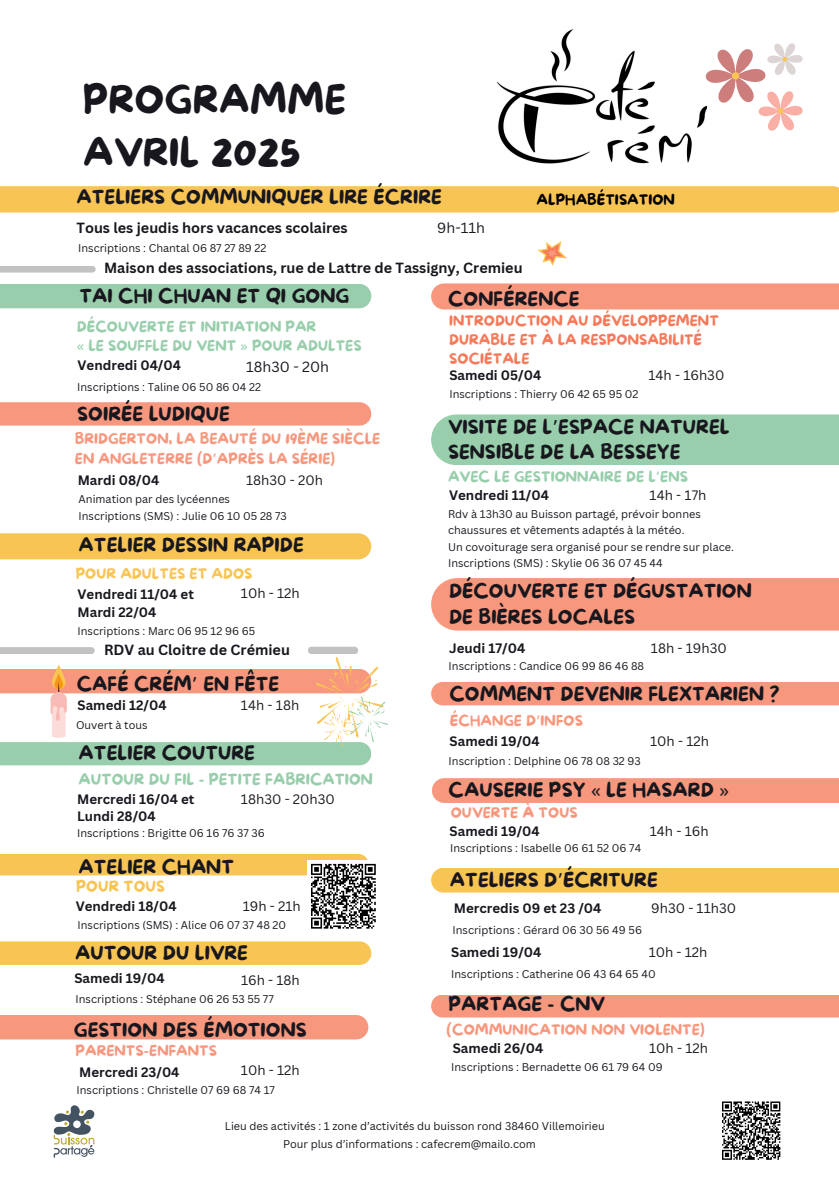
<style>
.page{position:relative;width:839px;height:1191px;background:#fff}
.page>*{position:absolute;margin:0;border:0;box-sizing:border-box;transform-origin:0 0}
.t1{font:38.6px/53.8px "More Sugar";color:#18171e}
.t2{font:19px/25.6px "More Sugar";color:#18171e}
.t3{font:15.2px "More Sugar";color:#98ceac}
.t4{font:15.2px "More Sugar";color:#f8c454}
.t5{font:14.4px/19.4px "More Sugar";color:#f7977d}
.t6{font:700 14.4px "Canva Sans";color:#18171e}
.t7{font:14.4px/19.4px "More Sugar";color:#98ceac}
.t8{font:14.4px/18.8px "More Sugar";color:#f67959}
.t9{font:14.4px "More Sugar";color:#f8c454}
.t10{font:14.4px "More Sugar";color:#000}
.t11{font:14.4px "Canva Sans";color:#18171e}
.t12{font:700 13.4px/17.8px "Canva Sans";color:#18171e}
.t13{font:13.4px "Canva Sans";color:#18171e}
.t14{font:700 13.2px/18.2px "Canva Sans";color:#18171e}
.t15{font:13.2px "Canva Sans";color:#18171e}
.t16{font:11px/16.4px "Canva Sans";color:#18171e}
.t17{font:10.8px "Canva Sans";color:#18171e}
.s1{font-family:"Noto Sans"}
.s2{font-family:"Noto Sans Gurmukhi"}
</style>
<div class="page">
<img style="left:497px;top:29px;width:195px;height:135px">
<div style="left:0;top:186px;width:838px;height:26px;background:#f8c454"></div>
<svg style="left:537px;top:241px;width:30px;height:25px"></svg>
<div style="left:431px;top:868px;width:407px;height:25px;background:#f8c454"></div>
<div style="left:0;top:284px;width:371px;height:24px;background:#98ceac"></div>
<div style="left:431px;top:283px;width:407px;height:26px;background:#f7977d"></div>
<svg style="left:697px;top:43px;width:106px;height:88px"></svg>
<svg style="left:0;top:402px;width:371px;height:24px;background:#f79a81"></svg>
<svg style="left:0;top:266px;width:96px;height:7px"></svg>
<div style="left:0;top:533px;width:371px;height:26px;background:#f8c454"></div>
<div style="left:431px;top:414px;width:407px;height:51px;background:#98ceac"></div>
<svg style="left:0;top:941px;width:371px;height:24px;background:#f8c558"></svg>
<svg style="left:0;top:854px;width:376px;height:75px"></svg>
<div style="left:431px;top:578px;width:407px;height:53px;background:#f7977d"></div>
<div style="left:431px;top:682px;width:407px;height:23px;background:#f7977d"></div>
<div style="left:432px;top:778px;width:406px;height:25px;background:#f7977d"></div>
<svg style="left:0;top:647px;width:388px;height:118px"></svg>
<div style="left:431px;top:995px;width:407px;height:23px;background:#f7977d"></div>
<div style="left:0;top:1015px;width:368px;height:24px;background:#f7977d"></div>
<svg style="left:54px;top:1105px;width:40px;height:53px"></svg>
<svg style="left:722px;top:1101px;width:59px;height:59px"></svg>
<h4 class="t1" style="left:83px;top:74px;width:265px">PROGRAMME<br>AVRIL 2025</h4>
<h2 class="t2" style="left:77px;top:185px;width:367px">ATELIERS COMMUNIQUER LIRE ÉCRIRE</h2>
<h3 class="t6" style="left:77px;top:217px;width:273px">Tous les jeudis hors vacances scolaires</h3>
<h5 class="t11" style="left:437px;top:217px;width:49px">9h-11h</h5>
<h2 class="t16" style="left:78px;top:239px;width:190px">Inscriptions : Chantal 06 87 27 89 22</h2>
<p class="t6" style="left:104px;top:258px;width:420px">Maison des associations, rue de Lattre de Tassigny, Cremieu</p>
<h6 class="t10" style="left:536px;top:192px;width:140px">ALPHABÉTISATION</h6>
<h3 class="t2" style="left:79px;top:284px;width:271px">TAI CHI CHUAN ET QI GONG</h3>
<p class="t7" style="left:77px;top:318px;width:286px">DÉCOUVERTE ET INITIATION PAR<br><span class="s1">«</span> LE SOUFFLE DU VENT <span class="s1">»</span> POUR ADULTES</p>
<h6 class="t14" style="left:78px;top:356px;width:105px">Vendredi 04/04</h6>
<p class="t16" style="left:77px;top:378px;width:185px">Inscriptions : Taline 06 50 86 04 22</p>
<p class="t11" style="left:246px;top:357px;width:84px">18h30 - 20h</p>
<p class="t2" style="left:77px;top:402px;width:154px">SOIRÉE LUDIQUE</p>
<p class="t5" style="left:75px;top:430px;width:307px">BRIDGERTON, LA BEAUTÉ DU 19ÈME SIÈCLE<br>EN ANGLETERRE (D<span class="s2">’</span>APRÈS LA SÉRIE)</p>
<p class="t14" style="left:78px;top:470px;width:83px">Mardi 08/04</p>
<h2 class="t15" style="left:246px;top:470px;width:78px">18h30 - 20h</h2>
<p class="t16" style="left:79px;top:491px;width:153px">Animation par des lycéennes</p>
<h6 class="t16" style="left:79px;top:507px;width:210px">Inscriptions (SMS) : Julie 06 10 05 28 73</h6>
<h2 class="t2" style="left:79px;top:533px;width:227px">ATELIER DESSIN RAPIDE</h2>
<h3 class="t14" style="left:78px;top:585px;width:118px">Vendredi 11/04 et<br>Mardi 22/04</h3>
<p class="t16" style="left:78px;top:623px;width:179px">Inscriptions : Marc 06 95 12 96 65</p>
<p class="t9" style="left:76px;top:566px;width:178px">POUR ADULTES ET ADOS</p>
<h6 class="t13" style="left:241px;top:584px;width:60px">10h - 12h</h6>
<h1 class="t6" style="left:104px;top:640px;width:187px">RDV au Cloitre de Crémieu</h1>
<h2 class="t2" style="left:77px;top:672px;width:204px">CAFÉ CRÉM<span class="s2">’</span> EN FÊTE</h2>
<p class="t16" style="left:76px;top:717px;width:73px">Ouvert à tous</p>
<p class="t14" style="left:78px;top:696px;width:90px">Samedi 12/04</p>
<h2 class="t15" style="left:241px;top:696px;width:60px">14h - 18h</h2>
<h4 class="t2" style="left:79px;top:741px;width:178px">ATELIER COUTURE</h4>
<p class="t3" style="left:79px;top:771px;width:296px">AUTOUR DU FIL - PETITE FABRICATION</p>
<p class="t12" style="left:77px;top:790px;width:119px">Mercredi 16/04 et<br>Lundi 28/04</p>
<p class="t17" style="left:77px;top:826px;width:189px">Inscriptions : Brigitte 06 16 76 37 36</p>
<p class="t13" style="left:241px;top:789px;width:95px">18h30 - 20h30</p>
<h4 class="t2" style="left:79px;top:855px;width:157px">ATELIER CHANT</h4>
<h5 class="t12" style="left:76px;top:897px;width:102px">Vendredi 18/04</h5>
<h5 class="t13" style="left:243px;top:896px;width:60px">19h - 21h</h5>
<h3 class="t4" style="left:76px;top:878px;width:90px">POUR TOUS</h3>
<h3 class="t17" style="left:78px;top:918px;width:210px">Inscriptions (SMS) : Alice 06 07 37 48 20</h3>
<p class="t2" style="left:75px;top:942px;width:174px">AUTOUR DU LIVRE</p>
<p class="t13" style="left:241px;top:970px;width:60px">16h - 18h</p>
<h3 class="t17" style="left:76px;top:991px;width:200px">Inscriptions : Stéphane 06 26 53 55 77</h3>
<h2 class="t12" style="left:74px;top:969px;width:92px">Samedi 19/04</h2>
<p class="t2" style="left:448px;top:287px;width:133px">CONFÉRENCE</p>
<h6 class="t8" style="left:449px;top:312px;width:271px">INTRODUCTION AU DÉVELOPPEMENT<br>DURABLE ET À LA RESPONSABILITÉ<br>SOCIÉTALE</h6>
<h3 class="t12" style="left:449px;top:366px;width:93px">Samedi 05/04</h3>
<h2 class="t13" style="left:648px;top:365px;width:77px">14h - 16h30</h2>
<p class="t17" style="left:449px;top:387px;width:190px">Inscriptions : Thierry 06 42 65 95 02</p>
<p class="t2" style="left:448px;top:415px;width:283px">VISITE DE L<span class="s2">’</span>ESPACE NATUREL<br>SENSIBLE DE LA BESSEYE</p>
<p class="t7" style="left:448px;top:468px;width:241px">AVEC LE GESTIONNAIRE DE L<span class="s2">’</span>ENS</p>
<h2 class="t12" style="left:449px;top:486px;width:101px">Vendredi 11/04</h2>
<h2 class="t13" style="left:649px;top:486px;width:58px">14h - 17h</h2>
<h3 class="t16" style="left:448px;top:506px;width:254px">Rdv à 13h30 au Buisson partagé, prévoir bonnes chaussures et vêtements adaptés à la météo.</h3>
<p class="t16" style="left:448px;top:538px;width:287px">Un covoiturage sera organisé pour se rendre sur place.<br>Inscriptions (SMS) : Skylie 06 36 07 45 44</p>
<h2 class="t2" style="left:449px;top:579px;width:304px">DÉCOUVERTE ET DÉGUSTATION<br>DE BIÈRES LOCALES</h2>
<h6 class="t12" style="left:449px;top:639px;width:78px">Jeudi 17/04</h6>
<h6 class="t13" style="left:651px;top:638px;width:77px">18h - 19h30</h6>
<p class="t2" style="left:449px;top:682px;width:332px">COMMENT DEVENIR FLEXTARIEN ?</p>
<h3 class="t12" style="left:449px;top:732px;width:92px">Samedi 19/04</h3>
<h3 class="t13" style="left:650px;top:732px;width:60px">10h - 12h</h3>
<p class="t17" style="left:448px;top:659px;width:197px">Inscriptions : Candice 06 99 86 46 88</p>
<p class="t5" style="left:450px;top:711px;width:134px">ÉCHANGE D<span class="s2">’</span>INFOS</p>
<p class="t17" style="left:448px;top:753px;width:194px">Inscription : Delphine 06 78 08 32 93</p>
<p class="t2" style="left:448px;top:778px;width:282px">CAUSERIE PSY <span class="s1">«</span> LE HASARD <span class="s1">»</span></p>
<h3 class="t5" style="left:450px;top:803px;width:128px">OUVERTE À TOUS</h3>
<p class="t12" style="left:449px;top:822px;width:92px">Samedi 19/04</p>
<p class="t13" style="left:649px;top:822px;width:60px">14h - 16h</p>
<h2 class="t17" style="left:450px;top:840px;width:192px">Inscriptions : Isabelle 06 61 52 06 74</h2>
<p class="t2" style="left:450px;top:868px;width:209px">ATELIERS D<span class="s2">’</span>ÉCRITURE</p>
<h2 class="t17" style="left:452px;top:922px;width:191px">Inscriptions : Gérard 06 30 56 49 56</h2>
<p class="t12" style="left:454px;top:899px;width:149px">Mercredis 09 et 23 /04</p>
<h6 class="t13" style="left:651px;top:899px;width:86px">9h30 - 11h30</h6>
<h2 class="t12" style="left:451px;top:943px;width:92px">Samedi 19/04</h2>
<p class="t13" style="left:648px;top:943px;width:60px">10h - 12h</p>
<p class="t16" style="left:451px;top:965px;width:206px">Inscriptions : Catherine 06 43 64 65 40</p>
<p class="t2" style="left:448px;top:993px;width:158px">PARTAGE - CNV</p>
<p class="t2" style="left:74px;top:1018px;width:234px">GESTION DES ÉMOTIONS</p>
<h2 class="t5" style="left:76px;top:1042px;width:143px">PARENTS-ENFANTS</h2>
<h3 class="t15" style="left:241px;top:1061px;width:60px">10h - 12h</h3>
<p class="t16" style="left:77px;top:1081px;width:200px">Inscriptions : Christelle 07 69 68 74 17</p>
<h2 class="t16" style="left:225px;top:1118px;width:381px">Lieu des activités : 1 zone d’activités du buisson rond 38460 Villemoirieu</h2>
<h3 class="t16" style="left:283px;top:1135px;width:254px">Pour plus d’informations : cafecrem@mailo.com</h3>
<h6 class="t5" style="left:446px;top:1020px;width:259px">(COMMUNICATION NON VIOLENTE)</h6>
<h6 class="t14" style="left:453px;top:1039px;width:92px">Samedi 26/04</h6>
<p class="t15" style="left:649px;top:1039px;width:60px">10h - 12h</p>
<h2 class="t16" style="left:451px;top:1058px;width:213px">Inscriptions : Bernadette 06 61 79 64 09</h2>
<p class="t14" style="left:79px;top:1062px;width:102px">Mercredi 23/04</p>
</div>
